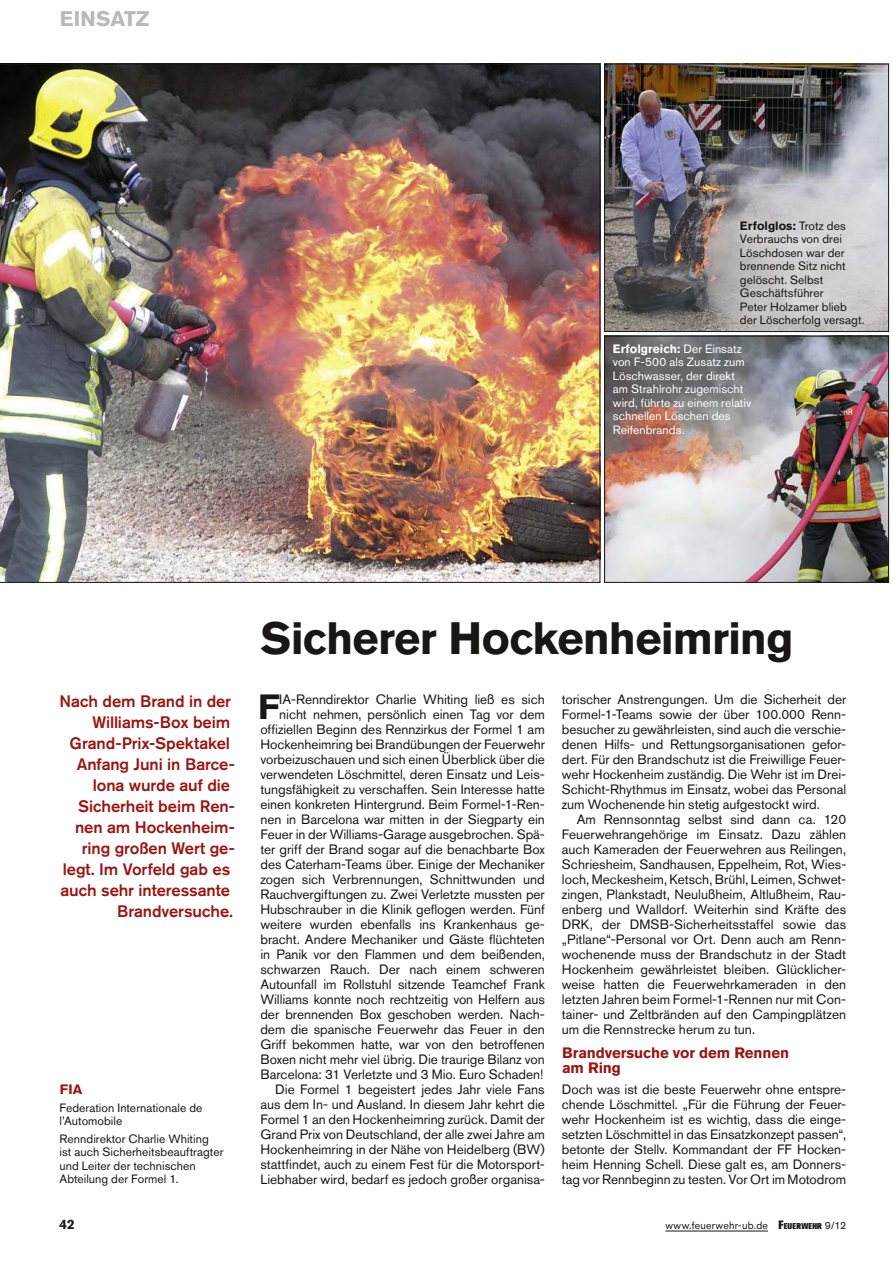
<style>
.page{position:relative;width:893px;height:1263px;background:#fff}
.page>*{position:absolute;margin:0;border:0;box-sizing:border-box;transform-origin:0 0}
.t1{font:700 45px "Akzidenz Grotesk BQ";letter-spacing:-.02em;color:#181716}
.t2{font:700 34.8px "Akzidenz Grotesk BQ";color:#181716}
.t3{font:700 21px "Akzidenz Grotesk BQ";letter-spacing:.01em;color:#b9b9ba}
.t4{font:500 16.5px/21px "Akzidenz Grotesk BQ";letter-spacing:-.01em;color:#991614;text-align:right}
.t5{font:700 15px/15px "Akzidenz Grotesk BQ";letter-spacing:-.01em;color:#991614}
.t6{font:13.5px/15px "Akzidenz Grotesk BQ";letter-spacing:-.005em;color:#181716;text-align:justify}
.t7{font:700 13.5px "Akzidenz Grotesk BQ";color:#991614}
.t8{font:700 13.5px "Akzidenz Grotesk BQ";color:#181716}
.t9{font:12px/13.5px "Akzidenz Grotesk BQ";letter-spacing:.005em;color:#181716}
.t10{font:12px/13.5px "Akzidenz Grotesk BQ";letter-spacing:.005em;color:#fff}
.t11{font:10.5px "Akzidenz Grotesk BQ";letter-spacing:.02em;color:#181716}
.s1{font-weight:700}
.s2{font-weight:800;font-size:12px}
.s3{font-weight:800;font-size:8.4px}
</style>
<div class="page">
<hr style="left:665px;top:1231px;width:103px;height:1px;background:#181716">
<img style="left:0;top:64px;width:600px;height:519px">
<img style="left:606px;top:66px;width:281px;height:264px">
<div style="left:604px;top:64px;width:285px;height:268px;border:1px solid #181716"></div>
<img style="left:606px;top:338px;width:281px;height:243px">
<div style="left:604px;top:336px;width:285px;height:247px;border:1px solid #181716"></div>
<h3 class="t3" style="left:60px;top:10px;width:91px">EINSATZ</h3>
<p class="t9" style="left:740px;top:220px;width:126px"><span class="s1">Erfolglos:</span> Trotz des<br>Verbrauchs von drei<br>Löschdosen war der brennende Sitz nicht gelöscht. Selbst<br>Geschäftsführer<br>Peter Holzamer blieb der Löscherfolg versagt.</p>
<p class="t10" style="left:613px;top:343px;width:140px"><span class="s1">Erfolgreich:</span> Der Einsatz von F-500 als Zusatz zum<br>Löschwasser, der direkt am Strahlrohr zugemischt wird, führte zu einem relativ schnellen Löschen des<br>Reifenbrands.</p>
<h1 class="t1" style="left:260px;top:621px;width:534px">Sicherer Hockenheimring</h1>
<p class="t6" style="left:260px;top:693px;width:286px;text-align:right">IA-Renndirektor Charlie Whiting ließ es sich nicht nehmen, persönlich einen Tag vor dem offiziellen Beginn des Rennzirkus der Formel 1 am Hockenheimring bei Brandübungen der Feuerwehr vorbeizuschauen und sich einen Überblick über die verwendeten Löschmittel, deren Einsatz und Leis&shy;tungsfähigkeit zu verschaffen. Sein Interesse hatte einen konkreten Hintergrund. Beim Formel-1-Ren&shy;nen in Barcelona war mitten in der Siegparty ein Feuer in der Williams-Garage ausgebrochen. Spä&shy;ter griff der Brand sogar auf die benachbarte Box des Caterham-Teams über. Einige der Mechaniker zogen sich Verbrennungen, Schnittwunden und Rauchvergiftungen zu. Zwei Verletzte mussten per Hubschrauber in die Klinik geflogen werden. Fünf weitere wurden ebenfalls ins Krankenhaus ge&shy;bracht. Andere Mechaniker und Gäste flüchteten in Panik vor den Flammen und dem beißenden, schwarzen Rauch. Der nach einem schweren Autounfall im Rollstuhl sitzende Teamchef Frank Williams konnte noch rechtzeitig von Helfern aus der brennenden Box geschoben werden. Nach&shy;dem die spanische Feuerwehr das Feuer in den Griff bekommen hatte, war von den betroffenen Boxen nicht mehr viel übrig. Die traurige Bilanz von Barcelona: 31 Verletzte und 3 Mio. Euro Schaden!<br>Die Formel 1 begeistert jedes Jahr viele Fans aus dem In- und Ausland. In diesem Jahr kehrt die Formel 1 an den Hockenheimring zurück. Damit der Grand Prix von Deutschland, der alle zwei Jahre am Hockenheimring in der Nähe von Heidelberg (BW) stattfindet, auch zu einem Fest für die Motorsport-Liebhaber wird, bedarf es jedoch großer organisa-</p>
<p class="t6" style="left:562px;top:693px;width:286px">torischer Anstrengungen. Um die Sicherheit der Formel-1-Teams sowie der über 100.000 Renn&shy;besucher zu gewährleisten, sind auch die verschie&shy;denen Hilfs- und Rettungsorganisationen gefor&shy;dert. Für den Brandschutz ist die Freiwillige Feuer&shy;wehr Hockenheim zuständig. Die Wehr ist im Drei-Schicht-Rhythmus im Einsatz, wobei das Personal zum Wochenende hin stetig aufgestockt wird.</p>
<p class="t4" style="left:60px;top:692px;width:177px">Nach dem Brand in der<br>Williams-Box beim<br>Grand-Prix-Spektakel<br>Anfang Juni in Barce&shy;lona wurde auf die<br>Sicherheit beim Ren&shy;nen am Hockenheim&shy;ring großen Wert ge&shy;legt. Im Vorfeld gab es auch sehr interessante<br>Brandversuche.</p>
<h2 class="t2" style="left:258px;top:694px;width:23px">F</h2>
<p class="t6" style="left:562px;top:813px;width:286px;text-indent:15px">Am Rennsonntag selbst sind dann ca. 120<br>Feuer wehrangehörige im Einsatz. Dazu zählen auch Kameraden der Feuerwehren aus Reilingen, Schriesheim, Sandhausen, Eppelheim, Rot, Wies&shy;loch, Meckesheim, Ketsch, Brühl, Leimen, Schwet&shy;zingen, Plankstadt, Neulußheim, Altlußheim, Rau&shy;enberg und Walldorf. Weiterhin sind Kräfte des DRK, der DMSB-Sicherheitsstaffel sowie das „Pitlane“-Personal vor Ort. Denn auch am Renn&shy;wochenende muss der Brandschutz in der Stadt Hockenheim gewährleistet bleiben. Glücklicher&shy;weise hatten die Feuerwehrkameraden in den letzten Jahren beim Formel-1-Rennen nur mit Con&shy;tainer- und Zeltbränden auf den Campingplätzen um die Rennstrecke herum zu tun.</p>
<p class="t5" style="left:562px;top:1047px;width:229px">Brandversuche vor dem Rennen am Ring</p>
<p class="t6" style="left:562px;top:1083px;width:286px">Doch was ist die beste Feuerwehr ohne entspre&shy;chende Löschmittel. „Für die Führung der Feuer&shy;wehr Hockenheim ist es wichtig, dass die einge&shy;setzten Löschmittel in das Einsatzkonzept passen“, betonte der Stellv. Kommandant der FF Hocken&shy;heim Henning Schell. Diese galt es, am Donners&shy;tag vor Rennbeginn zu testen. Vor Ort im Motodrom</p>
<p class="t7" style="left:60px;top:1084px;width:24px">FIA</p>
<p class="t9" style="left:59px;top:1102px;width:144px">Federation Internationale de l’Automobile</p>
<p class="t9" style="left:59px;top:1133px;width:165px">Renndirektor Charlie Whiting ist auch Sicherheitsbeauftragter und Leiter der technischen<br>Abteilung der Formel 1.</p>
<p class="t8" style="left:59px;top:1219px;width:17px">42</p>
<p class="t11" style="left:665px;top:1222px;width:182px">www.feuerwehr-ub.de <span class="s2">F</span><span class="s3">EUERWEHR</span> 9/12</p>
</div>
